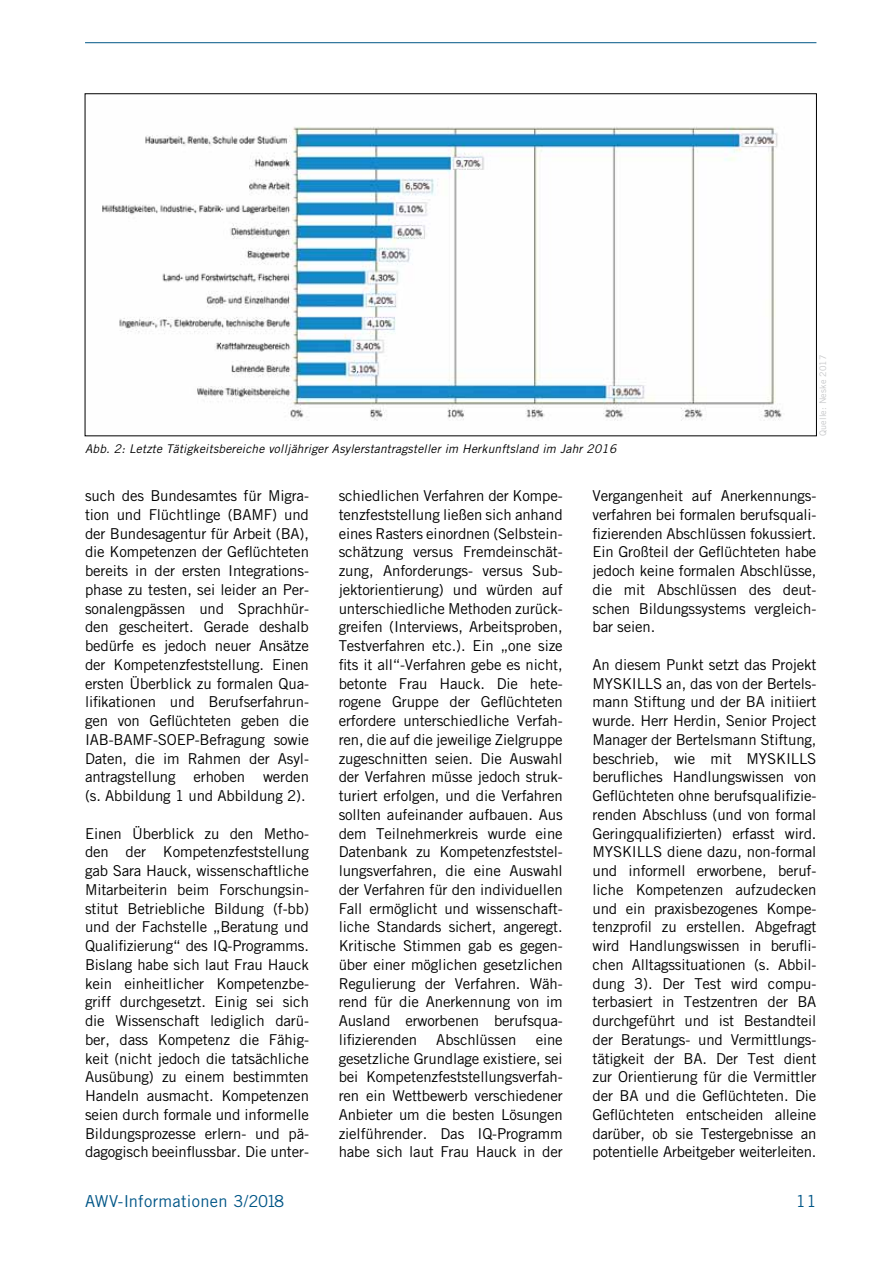
<style>
.page{position:relative;width:893px;height:1263px;background:#fff}
.page>*{position:absolute;margin:0;border:0;box-sizing:border-box;transform-origin:0 0}
.t1{font:16.5px "Trade Gothic LT Std";letter-spacing:.02em;color:#005687}
.Abs{font:15px/18.8px "Trade Gothic LT Std";letter-spacing:-.01em;color:#000;text-align:justify}
.BU{font:italic 12px "Trade Gothic LT Std";color:#000}
.BU-2{font:9px "Trade Gothic LT Std";letter-spacing:.015em;color:#c7c8ca}
</style>
<div class="page">
<hr style="left:85px;top:42px;width:731px;height:1px;background:#005687">
<img style="left:102px;top:126px;width:680px;height:295px">
<p class="BU-2" style="left:818px;top:436px;width:83px;rotate:-90deg">Quelle: Neske 2017</p>
<p class="BU" style="left:85px;top:442px;width:536px">Abb. 2: Letzte Tätigkeitsbereiche volljähriger Asylerstantragsteller im Herkunftsland im Jahr 2016</p>
<p class="Abs" style="left:592px;top:486px;width:225px">Vergangenheit auf Anerkennungs&shy;verfahren bei formalen berufsquali&shy;fizierenden Abschlüssen fokussiert.<br>Ein Großteil der Geflüchteten habe jedoch keine formalen Abschlüsse, die mit Abschlüssen des deut&shy;schen Bildungssystems vergleich&shy;bar seien.</p>
<p class="Abs" style="left:592px;top:655px;width:225px">An diesem Punkt setzt das Projekt MYSKILLS an, das von der Bertels&shy;mann Stiftung und der BA initiiert wurde. Herr Herdin, Senior Project Manager der Bertelsmann Stiftung, beschrieb, wie mit MYSKILLS berufliches Handlungswissen von Geflüchteten ohne berufsqualifizie&shy;renden Abschluss (und von formal Geringqualifizierten) erfasst wird.<br>MYSKILLS diene dazu, non-formal und informell erworbene, beruf&shy;liche Kompetenzen aufzudecken und ein praxisbezogenes Kompe&shy;tenzprofil zu erstellen. Abgefragt wird Handlungswissen in berufli&shy;chen Alltagssituationen (s. Abbil&shy;dung 3). Der Test wird compu&shy;terbasiert in Testzentren der BA durchgeführt und ist Bestandteil der Beratungs- und Vermittlungs&shy;tätigkeit der BA. Der Test dient zur Orientierung für die Vermittler der BA und die Geflüchteten. Die Geflüchteten entscheiden alleine darüber, ob sie Testergebnisse an potentielle Arbeitgeber weiterleiten.</p>
<p class="Abs" style="left:85px;top:486px;width:225px">such des Bundesamtes für Migra&shy;tion und Flüchtlinge (BAMF) und der Bundesagentur für Arbeit (BA), die Kompetenzen der Geflüchteten bereits in der ersten Integrations&shy;phase zu testen, sei leider an Per&shy;sonalengpässen und Sprachhür&shy;den gescheitert. Gerade deshalb bedürfe es jedoch neuer Ansätze der Kompetenzfeststellung. Einen ersten Überblick zu formalen Qua&shy;lifikationen und Berufserfahrun&shy;gen von Geflüchteten geben die IAB-BAMF-SOEP-Befragung sowie Daten, die im Rahmen der Asyl&shy;antragstellung erhoben werden (s. Abbildung 1 und Abbildung 2).</p>
<p class="Abs" style="left:85px;top:824px;width:225px">Einen Überblick zu den Metho&shy;den der Kompetenzfeststellung gab Sara Hauck, wissenschaftliche Mitarbeiterin beim Forschungsin&shy;stitut Betriebliche Bildung (f-bb) und der Fachstelle „Beratung und Qualifizierung“ des IQ-Programms.<br>Bislang habe sich laut Frau Hauck kein einheitlicher Kompetenzbe&shy;griff durchgesetzt. Einig sei sich die Wissenschaft lediglich darü&shy;ber, dass Kompetenz die Fähig&shy;keit (nicht jedoch die tatsächliche Ausübung) zu einem bestimmten Handeln ausmacht. Kompetenzen seien durch formale und informelle Bildungsprozesse erlern- und pä&shy;dagogisch beeinflussbar. Die unter-</p>
<p class="Abs" style="left:339px;top:486px;width:225px">schiedlichen Verfahren der Kompe&shy;tenzfeststellung ließen sich anhand eines Rasters einordnen (Selbstein&shy;schätzung versus Fremdeinschät&shy;zung, Anforderungs- versus Sub&shy;jektorientierung) und würden auf unterschiedliche Methoden zurück&shy;greifen (Interviews, Arbeitsproben, Testverfahren etc.). Ein „one size fits it all“-Verfahren gebe es nicht, betonte Frau Hauck. Die hete&shy;rogene Gruppe der Geflüchteten erfordere unterschiedliche Verfah&shy;ren, die auf die jeweilige Zielgruppe zugeschnitten seien. Die Auswahl der Verfahren müsse jedoch struk&shy;turiert erfolgen, und die Verfahren sollten aufeinander aufbauen. Aus dem Teilnehmerkreis wurde eine Datenbank zu Kompetenzfeststel&shy;lungsverfahren, die eine Auswahl der Verfahren für den individuellen Fall ermöglicht und wissenschaft&shy;liche Standards sichert, angeregt.<br>Kritische Stimmen gab es gegen&shy;über einer möglichen gesetzlichen Regulierung der Verfahren. Wäh&shy;rend für die Anerkennung von im Ausland erworbenen berufsqua&shy;lifizierenden</p>
<p class="Abs" style="left:339px;top:1030px;width:225px;text-indent:197px">eine gesetzliche Grundlage existiere, sei bei Kompetenzfeststellungsverfah&shy;ren ein Wettbewerb verschiedener Anbieter um die besten Lösungen zielführender. Das IQ-Programm habe sich laut Frau Hauck in der</p>
<p class="Abs" style="left:436px;top:1030px;width:82px">Abschlüssen</p>
<p class="t1" style="left:85px;top:1191px;width:201px">AWV-Informationen 3/2018</p>
<p class="t1" style="left:796px;top:1191px;width:22px">11</p>
</div>
